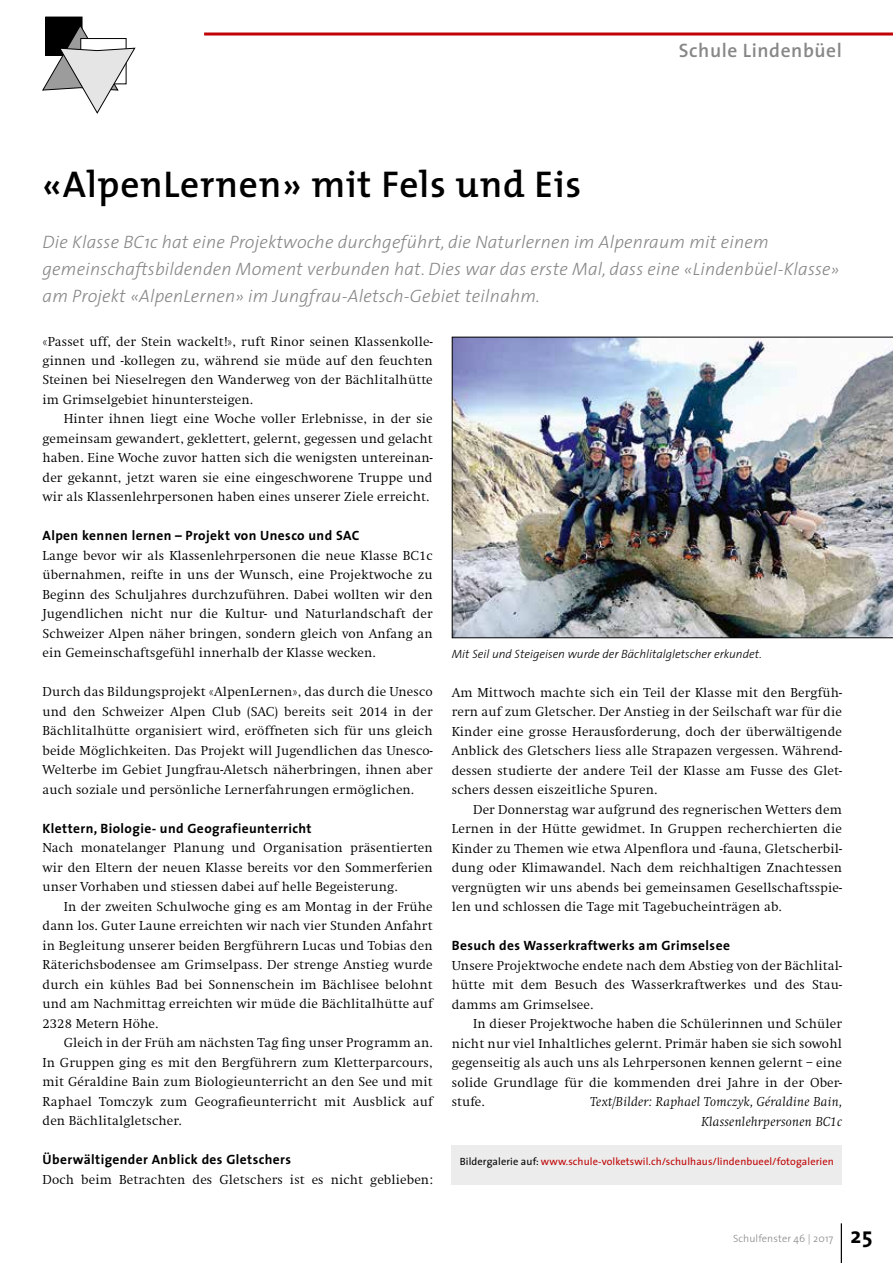
<style>
.page{position:relative;width:893px;height:1263px;background:#fff}
.page>*{position:absolute;margin:0;border:0;box-sizing:border-box;transform-origin:0 0}
.t1{font:600 37.5px "The Mix";letter-spacing:.02em;color:#000}
.t2{font:600 19.5px "The Sans";letter-spacing:.03em;color:#868786}
.t3{font:italic 300 18px/27px "The Sans";letter-spacing:.01em;color:#868786}
.t4{font:300 13.5px/19.5px "Swift";letter-spacing:.01em;color:#000;text-align:justify}
.t5{font:700 13.5px "The Sans";letter-spacing:.03em;color:#000}
.t6{font:italic 300 13.5px/19.5px "Swift";letter-spacing:.02em;color:#000;text-align:right}
.t7{font:italic 300 12px "The Sans";color:#000}
.t8{font:10.5px "The Sans";letter-spacing:.01em;color:#c00304}
.t9{font:300 10.5px "The Sans";letter-spacing:.01em;color:#868786}
.s1{color:#000}
.s2{font-weight:700;font-size:22.5px;color:#000}
</style>
<div class="page">
<hr style="left:841px;top:1223px;width:1px;height:40px;background:#000">
<img style="left:452px;top:337px;width:441px;height:301px">
<div style="left:452px;top:1145px;width:390px;height:39px;background:#ececec"></div>
<hr style="left:204px;top:33px;width:689px;height:3px;background:#c00304">
<div style="left:46px;top:17px;width:36px;height:38px;background:#000"></div>
<svg style="left:42px;top:25px;width:93px;height:89px"></svg>
<h2 class="t2" style="left:679px;top:34px;width:165px">Schule Lindenbüel</h2>
<h1 class="t1" style="left:43px;top:153px;width:540px">«AlpenLernen» mit Fels und Eis</h1>
<p class="t3" style="left:43px;top:228px;width:798px">Die Klasse BC1c hat eine Projektwoche durchgeführt, die Naturlernen im Alpenraum mit einem gemeinschaftsbildenden Moment verbunden hat. Dies war das erste Mal, dass eine «Lindenbüel-Klasse» am Projekt «AlpenLernen» im Jungfrau-Aletsch-Gebiet teilnahm.</p>
<p class="t4" style="left:43px;top:332px;width:392px">«Passet uff, der Stein wackelt!», ruft Rinor seinen Klassenkolle&shy;ginnen und -kollegen zu, während sie müde auf den feuchten Steinen bei Nieselregen den Wanderweg von der Bächlitalhütte im Grimselgebiet hinuntersteigen.</p>
<p class="t4" style="left:43px;top:410px;width:392px;text-indent:21px">Hinter ihnen liegt eine Woche voller Erlebnisse, in der sie gemeinsam gewandert, geklettert, gelernt, gegessen und gelacht haben. Eine Woche zuvor hatten sich die wenigsten untereinan&shy;der gekannt, jetzt waren sie eine eingeschworene Truppe und wir als Klassenlehrpersonen haben eines unserer Ziele erreicht.</p>
<p class="t5" style="left:43px;top:525px;width:318px">Alpen kennen lernen – Projekt von Unesco und SAC</p>
<p class="t4" style="left:43px;top:546px;width:392px">Lange bevor wir als Klassenlehrpersonen die neue Klasse BC1c übernahmen, reifte in uns der Wunsch, eine Projektwoche zu Beginn des Schuljahres durchzuführen. Dabei wollten wir den Jugendlichen nicht nur die Kultur- und Naturlandschaft der Schweizer Alpen näher bringen, sondern gleich von Anfang an ein Gemeinschaftsgefühl innerhalb der Klasse wecken.</p>
<p class="t4" style="left:43px;top:682px;width:392px">Durch das Bildungsprojekt «AlpenLernen», das durch die Unesco und den Schweizer Alpen Club (SAC) bereits seit 2014 in der Bächlitalhütte organisiert wird, eröffneten sich für uns gleich beide Möglichkeiten. Das Projekt will Jugendlichen das Unesco-Welterbe im Gebiet Jungfrau-Aletsch näherbringen, ihnen aber auch soziale und persönliche Lernerfahrungen ermöglichen.</p>
<p class="t5" style="left:43px;top:817px;width:271px">Klettern, Biologie- und Geografieunterricht</p>
<p class="t4" style="left:43px;top:838px;width:392px">Nach monatelanger Planung und Organisation präsentierten wir den Eltern der neuen Klasse bereits vor den Sommerferien unser Vorhaben und stiessen dabei auf helle Begeisterung.</p>
<p class="t4" style="left:43px;top:897px;width:392px;text-indent:21px">In der zweiten Schulwoche ging es am Montag in der Frühe dann los. Guter Laune erreichten wir nach vier Stunden Anfahrt in Begleitung unserer beiden Bergführern Lucas und Tobias den Räterichsbodensee am Grimselpass. Der strenge Anstieg wurde durch ein kühles Bad bei Sonnenschein im Bächlisee belohnt und am Nachmittag erreichten wir müde die Bächlitalhütte auf 2328 Metern Höhe.</p>
<p class="t4" style="left:43px;top:1033px;width:392px;text-indent:21px">Gleich in der Früh am nächsten Tag fing unser Programm an.<br>In Gruppen ging es mit den Bergführern zum Kletterparcours, mit Géraldine Bain zum Biologieunterricht an den See und mit Raphael Tomczyk zum Geografieunterricht mit Ausblick auf den Bächlitalgletscher.</p>
<p class="t5" style="left:43px;top:1148px;width:250px">Überwältigender Anblick des Gletschers</p>
<p class="t4" style="left:43px;top:1170px;width:392px">Doch beim Betrachten des Gletschers ist es nicht geblieben:</p>
<p class="t7" style="left:452px;top:644px;width:312px">Mit Seil und Steigeisen wurde der Bächlitalgletscher erkundet.</p>
<p class="t4" style="left:452px;top:683px;width:392px">Am Mittwoch machte sich ein Teil der Klasse mit den Bergfüh&shy;rern auf zum Gletscher. Der Anstieg in der Seilschaft war für die Kinder eine grosse Herausforderung, doch der überwältigende Anblick des Gletschers liess alle Strapazen vergessen. Während&shy;dessen studierte der andere Teil der Klasse am Fusse des Glet&shy;schers dessen eiszeitliche Spuren.</p>
<p class="t4" style="left:452px;top:800px;width:392px;text-indent:21px">Der Donnerstag war aufgrund des regnerischen Wetters dem Lernen in der Hütte gewidmet. In Gruppen recherchierten die Kinder zu Themen wie etwa Alpenflora und -fauna, Gletscherbil&shy;dung oder Klimawandel. Nach dem reichhaltigen Znachtessen vergnügten wir uns abends bei gemeinsamen Gesellschaftsspie&shy;len und schlossen die Tage mit Tagebucheinträgen ab.</p>
<p class="t5" style="left:452px;top:934px;width:280px">Besuch des Wasserkraftwerks am Grimselsee</p>
<p class="t4" style="left:452px;top:956px;width:392px">Unsere Projektwoche endete nach dem Abstieg von der Bächlital&shy;hütte mit dem Besuch des Wasserkraftwerkes und des Stau&shy;damms am Grimselsee.</p>
<p class="t4" style="left:452px;top:1014px;width:392px;text-indent:21px">In dieser Projektwoche haben die Schülerinnen und Schüler nicht nur viel Inhaltliches gelernt. Primär haben sie sich sowohl gegenseitig als auch uns als Lehrpersonen kennen gelernt – eine solide Grundlage für die kommenden drei Jahre in der Ober&shy;stufe.</p>
<p class="t6" style="left:590px;top:1092px;width:253px">Text/Bilder: Raphael Tomczyk, Géraldine Bain,<br>Klassenlehrpersonen BC1c</p>
<p class="t8" style="left:460px;top:1152px;width:376px"><span class="s1">Bildergalerie auf:</span> www.schule-volketswil.ch/schulhaus/lindenbueel/fotogalerien</p>
<p class="t9" style="left:733px;top:1230px;width:141px">Schulfenster 46 | 2017 <span class="s2">25</span></p>
</div>
